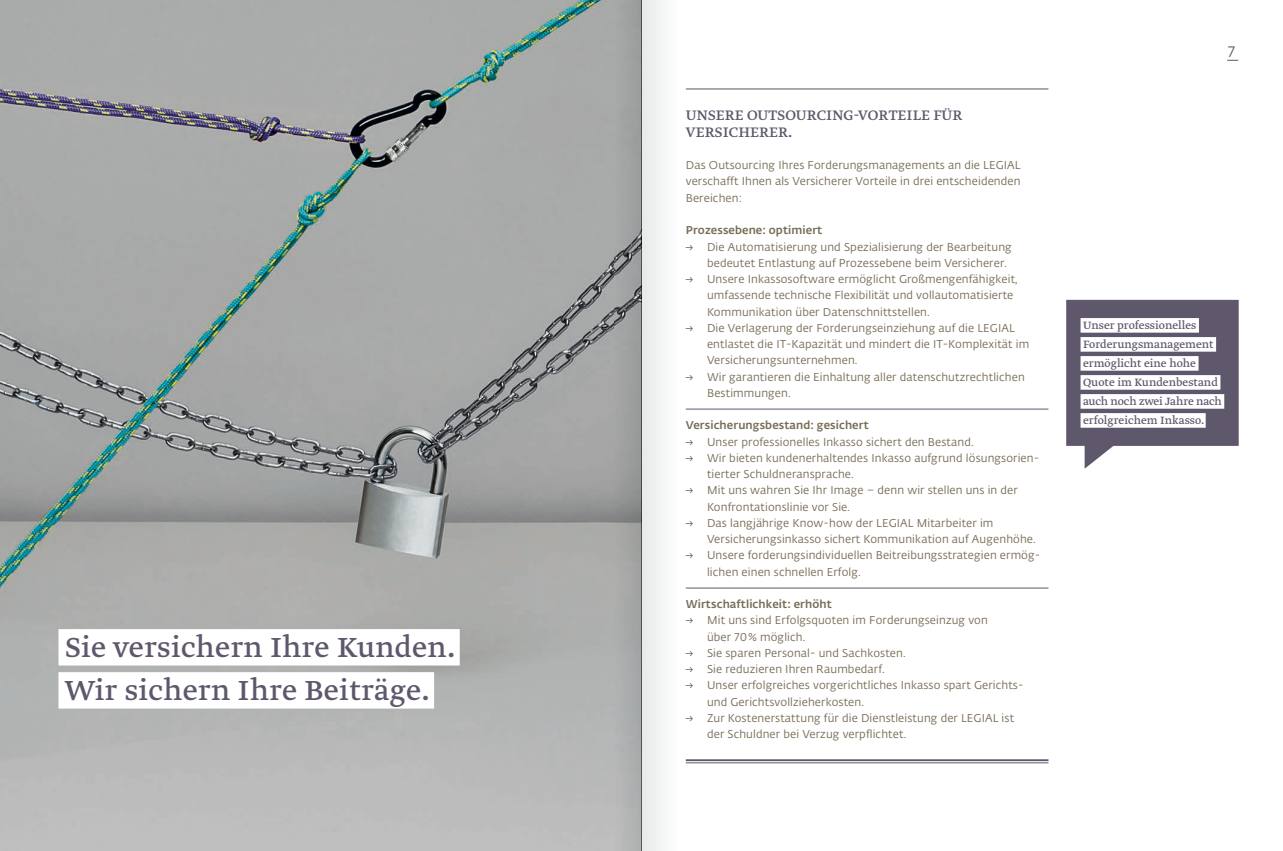
<style>
.page{position:relative;width:1283px;height:851px;background:#fff}
.page>*{position:absolute;margin:0;border:0;box-sizing:border-box;transform-origin:0 0}
.t1{font:32.5px/43px "Greta Text Std";letter-spacing:.01em;color:#5f576c}
.t2{font:16.25px/17px "Greta Text Std";letter-spacing:.01em;color:#5f576c}
.t3{font:15px "Fedra Sans Alt Std";color:#5f576c}
.t4{font:12.5px/19px "Greta Text Std";color:#5f576c}
.t5{font:11.25px/16.2px "Fedra Sans Alt Std";letter-spacing:.01em;color:#786d55}
.t6{font:500 11.25px "Fedra Sans Alt Std";letter-spacing:.01em;color:#786d55}
</style>
<div class="page">
<hr style="left:686px;top:89px;width:362px;height:1px;background:#5f576c">
<svg style="left:1066px;top:300px;width:172px;height:168px"></svg>
<div style="left:1080px;top:318px;width:119px;height:14px;background:#fff"></div>
<div style="left:1080px;top:337px;width:136px;height:14px;background:#fff"></div>
<div style="left:1080px;top:356px;width:118px;height:14px;background:#fff"></div>
<div style="left:1080px;top:375px;width:140px;height:14px;background:#fff"></div>
<div style="left:1080px;top:394px;width:144px;height:14px;background:#fff"></div>
<div style="left:1080px;top:413px;width:125px;height:14px;background:#fff"></div>
<hr style="left:686px;top:408px;width:362px;height:1px;background:#5f576c">
<hr style="left:686px;top:587px;width:362px;height:1px;background:#5f576c">
<hr style="left:686px;top:762px;width:362px;height:1px;background:#5f576c">
<hr style="left:686px;top:759px;width:362px;height:2px;background:#5f576c">
<img style="left:0;top:0;width:615px;height:850px">
<div style="left:58px;top:629px;width:402px;height:36px;background:#fff"></div>
<div style="left:58px;top:672px;width:376px;height:36px;background:#fff"></div>
<div style="left:642px;top:0;width:37px;height:850px;background:#f1f2f3"></div>
<img style="left:615px;top:0;width:26px;height:850px">
<img style="left:641px;top:0;width:1px;height:850px">
<h1 class="t1" style="left:65px;top:627px;width:392px">Sie versichern Ihre Kunden.<br>Wir sichern Ihre Beiträge.</h1>
<h2 class="t2" style="left:686px;top:107px;width:278px">UNSERE OUTSOURCING-VORTEILE FÜR<br>VERSICHERER.</h2>
<p class="t5" style="left:686px;top:157px;width:336px;text-align:justify">Das Outsourcing Ihres Forderungsmanagements an die LEGIAL verschafft Ihnen als Versicherer Vorteile in drei entscheidenden Bereichen:</p>
<p class="t6" style="left:686px;top:223px;width:138px">Prozessebene: optimiert</p>
<p class="t5" style="left:707px;top:238px;width:306px;text-indent:-21px">→ Die Automatisierung und Spezialisierung der Bearbeitung bedeutet Entlastung auf Prozessebene beim Versicherer.</p>
<p class="t5" style="left:707px;top:271px;width:312px;text-indent:-21px">→ Unsere Inkassosoftware ermöglicht Großmengenfähigkeit, umfassende technische Flexibilität und vollautomatisierte<br>Kommunikation über Datenschnittstellen.</p>
<p class="t5" style="left:707px;top:320px;width:324px;text-indent:-21px">→ Die Verlagerung der Forderungseinziehung auf die LEGIAL entlastet die IT-Kapazität und mindert die IT-Komplexität im<br>Versicherungsunternehmen.</p>
<p class="t5" style="left:707px;top:368px;width:319px;text-indent:-21px">→ Wir garantieren die Einhaltung aller datenschutzrechtlichen<br>Bestimmungen.</p>
<p class="t6" style="left:686px;top:418px;width:185px">Versicherungsbestand: gesichert</p>
<p class="t5" style="left:686px;top:433px;width:289px">→ Unser professionelles Inkasso sichert den Bestand.</p>
<p class="t5" style="left:707px;top:450px;width:334px;text-indent:-21px">→ Wir bieten kundenerhaltendes Inkasso aufgrund lösungsorien&shy;tierter Schuldneransprache.</p>
<p class="t5" style="left:707px;top:482px;width:312px;text-indent:-21px">→ Mit uns wahren Sie Ihr Image – denn wir stellen uns in der<br>Konfrontationslinie vor Sie.</p>
<p class="t5" style="left:707px;top:515px;width:330px;text-indent:-21px">→ Das langjährige Know-how der LEGIAL Mitarbeiter im<br>Versicherungsinkasso sichert Kommunikation auf Augenhöhe.</p>
<p class="t5" style="left:707px;top:547px;width:335px;text-indent:-21px">→ Unsere forderungsindividuellen Beitreibungsstrategien ermög&shy;lichen einen schnellen Erfolg.</p>
<p class="t6" style="left:686px;top:597px;width:148px">Wirtschaftlichkeit: erhöht</p>
<p class="t5" style="left:707px;top:612px;width:282px;text-indent:-21px">→ Mit uns sind Erfolgsquoten im Forderungseinzug von über 70% möglich.</p>
<p class="t5" style="left:686px;top:645px;width:221px">→ Sie sparen Personal- und Sachkosten.</p>
<p class="t5" style="left:686px;top:661px;width:200px">→ Sie reduzieren Ihren Raumbedarf.</p>
<p class="t5" style="left:707px;top:677px;width:318px;text-indent:-21px">→ Unser erfolgreiches vorgerichtliches Inkasso spart Gerichts&shy;und Gerichtsvollzieherkosten.</p>
<p class="t5" style="left:707px;top:710px;width:309px;text-indent:-21px">→ Zur Kostenerstattung für die Dienstleistung der LEGIAL ist der Schuldner bei Verzug verpflichtet.</p>
<h3 class="t3" style="left:1228px;top:43px;width:8px">7</h3>
<p class="t4" style="left:1083px;top:316px;width:140px">Unser professionelles<br>Forderungsmanagement ermöglicht eine hohe<br>Quote im Kundenbestand auch noch zwei Jahre nach erfolgreichem Inkasso.</p>
</div>
